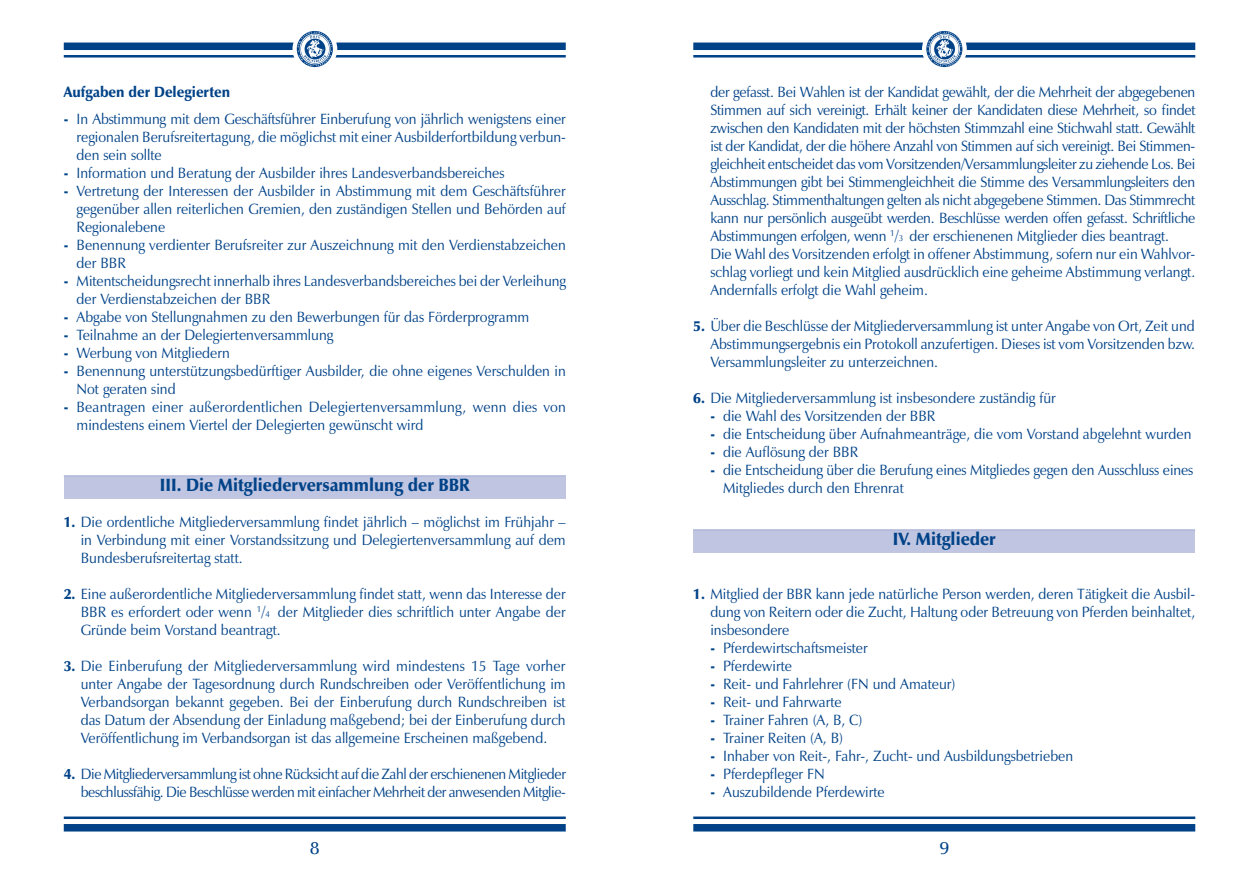
<style>
.page{position:relative;width:1259px;height:893px;background:#fff}
.page>*{position:absolute;margin:0;border:0;box-sizing:border-box;transform-origin:0 0}
.t1{font:900 18px "Zapf Humanist 601 BT";color:#004288;scale:.95 1}
.t2{font:600 18px "Zapf Humanist 601 BT";color:#004288}
.t3{font:15px/18px "Zapf Humanist 601 BT";color:#004288;text-align:justify;scale:.95 1}
.t4{font:15px/18px "Zapf Humanist 601 BT";letter-spacing:-.02em;color:#004288;scale:.95 1}
.t5{font:15px/18px "Zapf Humanist 601 BT";letter-spacing:-.025em;color:#004288;text-align:right;scale:.95 1}
.t6{font:900 15px "Zapf Humanist 601 BT";color:#004288;scale:.95 1}
.s1{font-weight:900}
.s2{font-size:8.7px}
</style>
<div class="page">
<div style="left:693px;top:529px;width:502px;height:24px;background:#c0c6e1"></div>
<div style="left:64px;top:475px;width:502px;height:23px;background:#c0c6e1"></div>
<hr style="left:64px;top:816px;width:502px;height:3px;background:#004288">
<div style="left:64px;top:824px;width:502px;height:7px;background:#004288"></div>
<hr style="left:693px;top:816px;width:502px;height:3px;background:#004288">
<div style="left:693px;top:824px;width:502px;height:7px;background:#004288"></div>
<div style="left:693px;top:43px;width:502px;height:7px;background:#004288"></div>
<hr style="left:693px;top:55px;width:502px;height:3px;background:#004288">
<div style="left:922px;top:27px;width:44px;height:44px;background:#fff;border-radius:50%"></div>
<svg style="left:926px;top:31px;width:36px;height:36px"></svg>
<svg style="left:927px;top:31px;width:34px;height:35px"></svg>
<div style="left:64px;top:43px;width:502px;height:7px;background:#004288"></div>
<hr style="left:64px;top:55px;width:502px;height:3px;background:#004288">
<div style="left:292px;top:27px;width:45px;height:44px;background:#fff;border-radius:50%"></div>
<svg style="left:297px;top:31px;width:36px;height:36px"></svg>
<svg style="left:297px;top:31px;width:35px;height:35px"></svg>
<hr style="left:693px;top:530px;width:502px;height:1px;background:#b4bbdb">
<hr style="left:64px;top:476px;width:502px;height:1px;background:#b4bbdb">
<p class="t6" style="left:64px;top:82px;width:177px">Aufgaben der Delegierten</p>
<p class="t3" style="left:77px;top:110px;width:517px;text-indent:-13px"><span class="s1">-</span> In Abstimmung mit dem Geschäftsführer Einberufung von jährlich wenigstens einer regionalen Berufsreitertagung, die möglichst mit einer Ausbilderfortbildung verbun&shy;den sein sollte</p>
<p class="t3" style="left:64px;top:164px;width:465px"><span class="s1">-</span> Information und Beratung der Ausbilder ihres Landesverbandsbereiches</p>
<p class="t3" style="left:77px;top:182px;width:516px;text-indent:-13px"><span class="s1">-</span> Vertretung der Interessen der Ausbilder in Abstimmung mit dem Geschäftsführer gegenüber allen reiterlichen Gremien, den zuständigen Stellen und Behörden auf Regionalebene</p>
<p class="t3" style="left:77px;top:236px;width:516px;text-indent:-13px"><span class="s1">-</span> Benennung verdienter Berufsreiter zur Auszeichnung mit den Verdienstabzeichen der BBR</p>
<p class="t3" style="left:77px;top:272px;width:517px;text-indent:-13px"><span class="s1">-</span> Mitentscheidungsrecht innerhalb ihres Landesverbandsbereiches bei der Verleihung der Verdienstabzeichen der BBR</p>
<p class="t3" style="left:64px;top:308px;width:491px"><span class="s1">-</span> Abgabe von Stellungnahmen zu den Bewerbungen für das Förderprogramm</p>
<p class="t3" style="left:64px;top:326px;width:285px"><span class="s1">-</span> Teilnahme an der Delegiertenversammlung</p>
<p class="t3" style="left:64px;top:344px;width:176px"><span class="s1">-</span> Werbung von Mitgliedern</p>
<p class="t3" style="left:77px;top:362px;width:516px;text-indent:-13px"><span class="s1">-</span> Benennung unterstützungsbedürftiger Ausbilder, die ohne eigenes Verschulden in<br>Not geraten sind</p>
<p class="t3" style="left:77px;top:398px;width:516px;text-indent:-13px"><span class="s1">-</span> Beantragen einer außerordentlichen Delegiertenversammlung, wenn dies von mindestens einem Viertel der Delegierten gewünscht wird</p>
<p class="t1" style="left:160px;top:474px;width:327px">III. Die Mitgliederversammlung der BBR</p>
<p class="t3" style="left:81px;top:513px;width:512px;text-indent:-17px"><span class="s1">1.</span> Die ordentliche Mitgliederversammlung findet jährlich – möglichst im Frühjahr – in Verbindung mit einer Vorstandssitzung und Delegiertenversammlung auf dem Bundesberufsreitertag statt.</p>
<p class="t3" style="left:81px;top:585px;width:512px;text-indent:-17px"><span class="s1">2.</span> Eine außerordentliche Mitgliederversammlung findet statt, wenn das Interesse der BBR es erfordert oder wenn <sup>1</sup>/<span class="s2">4</span> der Mitglieder dies schriftlich unter Angabe der Gründe beim Vorstand beantragt.</p>
<p class="t3" style="left:81px;top:657px;width:512px;text-indent:-17px"><span class="s1">3.</span> Die Einberufung der Mitgliederversammlung wird mindestens 15 Tage vorher unter Angabe der Tagesordnung durch Rundschreiben oder Veröffentlichung im Verbandsorgan bekannt gegeben. Bei der Einberufung durch Rundschreiben ist das Datum der Absendung der Einladung maßgebend; bei der Einberufung durch Veröffentlichung im Verbandsorgan ist das allgemeine Erscheinen maßgebend.</p>
<p class="t5" style="left:64px;top:765px;width:530px"><span class="s1">4.</span> Die Mitgliederversammlung ist ohne Rücksicht auf die Zahl der erschienenen Mitglieder beschlussfähig. Die Beschlüsse werden mit einfacher Mehrheit der anwesenden Mitglie-</p>
<p class="t4" style="left:710px;top:83px;width:512px">der gefasst. Bei Wahlen ist der Kandidat gewählt, der die Mehrheit der abgegebenen Stimmen auf sich vereinigt. Erhält keiner der Kandidaten diese Mehrheit, so findet zwischen den Kandidaten mit der höchsten Stimmzahl eine Stichwahl statt. Gewählt ist der Kandidat, der die höhere Anzahl von Stimmen auf sich vereinigt. Bei Stimmen&shy;gleichheit entscheidet das vom Vorsitzenden/Versammlungsleiter zu ziehende Los. Bei Abstimmungen gibt bei Stimmengleichheit die Stimme des Versammlungsleiters den Ausschlag. Stimmenthaltungen gelten als nicht abgegebene Stimmen. Das Stimmrecht kann nur persönlich ausgeübt werden. Beschlüsse werden offen gefasst. Schriftliche Abstimmungen erfolgen, wenn <sup>1</sup>/<span class="s2">3</span> der erschienenen Mitglieder dies beantragt.<br>Die Wahl des Vorsitzenden erfolgt in offener Abstimmung, sofern nur ein Wahlvor&shy;schlag vorliegt und kein Mitglied ausdrücklich eine geheime Abstimmung verlangt.<br>Andernfalls erfolgt die Wahl geheim.</p>
<p class="t3" style="left:710px;top:317px;width:512px;text-indent:-17px"><span class="s1">5.</span> Über die Beschlüsse der Mitgliederversammlung ist unter Angabe von Ort, Zeit und Abstimmungsergebnis ein Protokoll anzufertigen. Dieses ist vom Vorsitzenden bzw.<br>Versammlungsleiter zu unterzeichnen.</p>
<p class="t3" style="left:693px;top:389px;width:383px"><span class="s1">6.</span> Die Mitgliederversammlung ist insbesondere zuständig für</p>
<p class="t3" style="left:710px;top:407px;width:238px"><span class="s1">-</span> die Wahl des Vorsitzenden der BBR</p>
<p class="t3" style="left:710px;top:425px;width:508px"><span class="s1">-</span> die Entscheidung über Aufnahmeanträge, die vom Vorstand abgelehnt wurden</p>
<p class="t3" style="left:710px;top:443px;width:157px"><span class="s1">-</span> die Auflösung der BBR</p>
<p class="t3" style="left:723px;top:461px;width:496px;text-indent:-13px"><span class="s1">-</span> die Entscheidung über die Berufung eines Mitgliedes gegen den Ausschluss eines<br>Mitgliedes durch den Ehrenrat</p>
<p class="t1" style="left:892px;top:528px;width:110px">IV. Mitglieder</p>
<p class="t3" style="left:710px;top:585px;width:512px;text-indent:-17px"><span class="s1">1.</span> Mitglied der BBR kann jede natürliche Person werden, deren Tätigkeit die Ausbil&shy;dung von Reitern oder die Zucht, Haltung oder Betreuung von Pferden beinhaltet, insbesondere</p>
<p class="t3" style="left:710px;top:639px;width:167px"><span class="s1">-</span> Pferdewirtschaftsmeister</p>
<p class="t3" style="left:710px;top:657px;width:87px"><span class="s1">-</span> Pferdewirte</p>
<p class="t3" style="left:710px;top:675px;width:259px"><span class="s1">-</span> Reit- und Fahrlehrer (FN und Amateur)</p>
<p class="t3" style="left:710px;top:693px;width:140px"><span class="s1">-</span> Reit- und Fahrwarte</p>
<p class="t3" style="left:710px;top:711px;width:162px"><span class="s1">-</span> Trainer Fahren (A, B, C)</p>
<p class="t3" style="left:710px;top:729px;width:141px"><span class="s1">-</span> Trainer Reiten (A, B)</p>
<p class="t3" style="left:710px;top:747px;width:383px"><span class="s1">-</span> Inhaber von Reit-, Fahr-, Zucht- und Ausbildungsbetrieben</p>
<p class="t3" style="left:710px;top:765px;width:122px"><span class="s1">-</span> Pferdepfleger FN</p>
<p class="t3" style="left:710px;top:783px;width:185px"><span class="s1">-</span> Auszubildende Pferdewirte</p>
<p class="t2" style="left:310px;top:837px;width:11px">8</p>
<p class="t2" style="left:939px;top:837px;width:11px">9</p>
</div>
